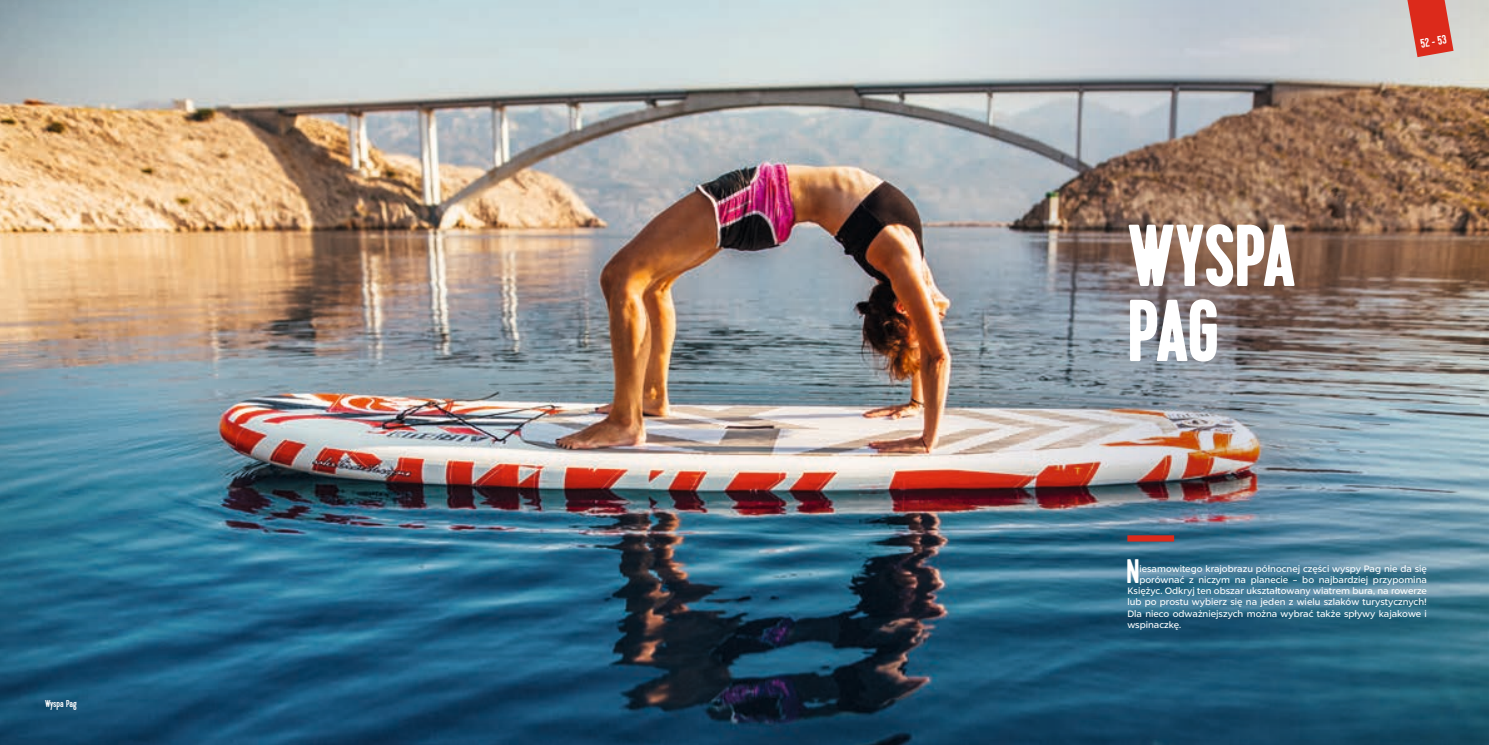
<style>
.page{position:relative;width:1489px;height:745px;background:#fff}
.page>*{position:absolute;margin:0;border:0;box-sizing:border-box;transform-origin:0 0}
.t1{font:700 87.5px/75px "Kapra";letter-spacing:-.01em;color:#fff}
.t2{font:33.88px "Kapra";color:#fff}
.t3{font:12.5px "Kapra";color:#fff}
.t4{font:10px "Kapra";letter-spacing:-.01em;color:#fff}
.t5{font:9.38px "Liszt FY";color:#fff}
</style>
<div class="page">
<img style="left:0;top:0;width:925px;height:744px">
<img style="left:925px;top:0;width:563px;height:744px">
<svg style="left:1407px;top:0;width:46px;height:57px;background:#d95246"></svg>
<div style="left:1127px;top:535px;width:47px;height:6px;background:#dc2a1b"></div>
<p class="t4" style="left:45px;top:697px;width:33px">Wyspa Pag</p>
<h1 class="t1" style="left:1127px;top:221px;width:170px">WYSPA<br>PAG</h1>
<h3 class="t3" style="left:1419px;top:36px;width:28px;rotate:-10deg">52 - 53</h3>
<h2 class="t2" style="left:1126px;top:551px;width:15px">N</h2>
<p class="t5" style="left:1139px;top:562px;width:289px">iesamowitego krajobrazu północnej części wyspy Pag nie da się</p>
<p class="t5" style="left:1139px;top:573px;width:289px">porównać z niczym na planecie – bo najbardziej przypomina</p>
<p class="t5" style="left:1127px;top:584px;width:301px">Księżyc. Odkryj ten obszar ukształtowany wiatrem bura, na rowerze</p>
<p class="t5" style="left:1127px;top:596px;width:301px">lub po prostu wybierz się na jeden z wielu szlaków turystycznych!</p>
<p class="t5" style="left:1127px;top:607px;width:301px">Dla nieco odważniejszych można wybrać także spływy kajakowe i</p>
<p class="t5" style="left:1127px;top:618px;width:55px">wspinaczkę.</p>
</div>
